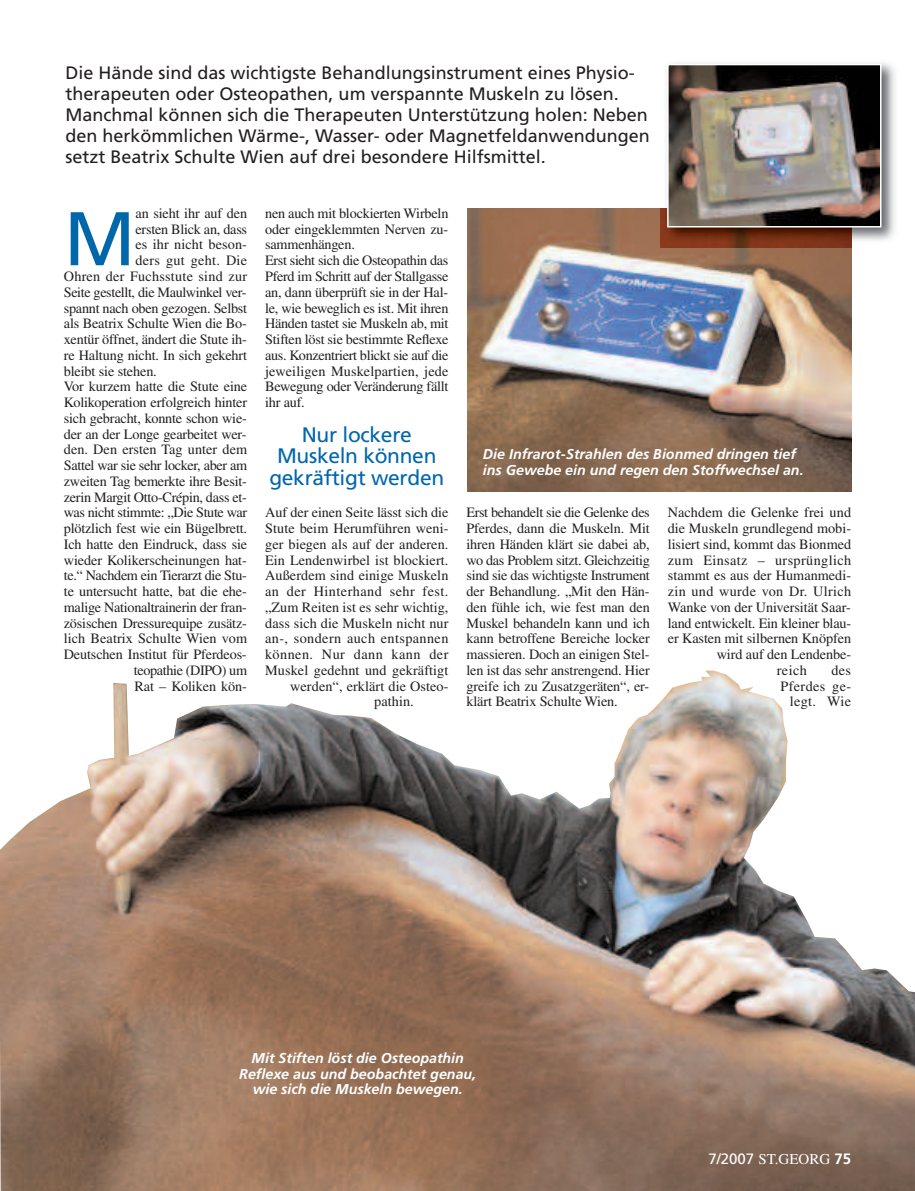
<style>
.page{position:relative;width:915px;height:1191px;background:#fff}
.page>*{position:absolute;margin:0;border:0;box-sizing:border-box;transform-origin:0 0}
.t1{font:75.9px "Frutiger LT Com";color:#0067ab}
.t2{font:21px/21.8px "Frutiger LT Com";letter-spacing:-.015em;color:#0067ab;text-align:center}
.t3{font:18px/21px "Frutiger LT Com";color:#231f20}
.t4{font:15px "Times LT Std";color:#fff}
.t5{font:14.25px/15.8px "Times LT Std";letter-spacing:-.01em;color:#231f20}
.t6{font:italic 700 14.25px/15.8px "Frutiger LT Com";color:#fff}
.t7{font:14.25px/15.8px "Times LT Std";letter-spacing:.025em;color:#231f20;text-align:right}
.t8{font:14.25px "Times LT Std";letter-spacing:-.03em;color:#231f20}
.t9{font:14.25px "Times LT Std";letter-spacing:.03em;color:#231f20}
.t10{font:14.25px "Times LT Std";letter-spacing:.015em;color:#231f20}
.t11{font:14.25px "Times LT Std";letter-spacing:.02em;color:#231f20}
.s1{font-family:"Frutiger LT Com"}
.s2{font-family:"Frutiger LT Com";font-weight:700}
</style>
<div class="page">
<img style="left:467px;top:209px;width:383px;height:282px">
<img style="left:660px;top:63px;width:235px;height:184px">
<img style="left:670px;top:67px;width:208px;height:157px">
<div style="left:667px;top:64px;width:214px;height:163px;border:2px solid #fff"></div>
<img style="left:1px;top:670px;width:913px;height:521px">
<p class="t3" style="left:65px;top:62px;width:586px">Die Hände sind das wichtigste Behandlungsinstrument eines Physio&shy;therapeuten oder Osteopathen, um verspannte Muskeln zu lösen.<br>Manchmal können sich die Therapeuten Unterstützung holen: Neben den herkömmlichen Wärme-, Wasser- oder Magnetfeldanwendungen setzt Beatrix Schulte Wien auf drei besondere Hilfsmittel.</p>
<h1 class="t1" style="left:64px;top:194px;width:73px">M</h1>
<p class="t5" style="left:135px;top:207px;width:113px">an sieht ihr auf den</p>
<p class="t5" style="left:135px;top:222px;width:113px">ersten Blick an, dass</p>
<p class="t5" style="left:135px;top:238px;width:113px">es ihr nicht beson-</p>
<p class="t10" style="left:135px;top:255px;width:113px">ders gut geht. Die</p>
<p class="t10" style="left:64px;top:271px;width:185px">Ohren der Fuchsstute sind zur</p>
<p class="t8" style="left:64px;top:287px;width:184px">Seite gestellt, die Maulwinkel ver-</p>
<p class="t5" style="left:64px;top:301px;width:185px">spannt nach oben gezogen. Selbst</p>
<p class="t5" style="left:64px;top:317px;width:185px">als Beatrix Schulte Wien die Bo-</p>
<p class="t5" style="left:64px;top:333px;width:185px">xentür öffnet, ändert die Stute ih-</p>
<p class="t5" style="left:64px;top:348px;width:185px">re Haltung nicht. In sich gekehrt</p>
<p class="t5" style="left:64px;top:364px;width:94px">bleibt sie stehen.</p>
<p class="t5" style="left:64px;top:380px;width:185px">Vor kurzem hatte die Stute eine</p>
<p class="t5" style="left:64px;top:396px;width:185px">Kolikoperation erfolgreich hinter</p>
<p class="t5" style="left:64px;top:411px;width:184px">sich gebracht, konnte schon wie-</p>
<p class="t5" style="left:64px;top:427px;width:184px">der an der Longe gearbeitet wer-</p>
<p class="t5" style="left:64px;top:443px;width:185px">den. Den ersten Tag unter dem</p>
<p class="t5" style="left:64px;top:459px;width:185px">Sattel war sie sehr locker, aber am</p>
<p class="t5" style="left:64px;top:474px;width:184px">zweiten Tag bemerkte ihre Besit-</p>
<p class="t5" style="left:64px;top:490px;width:184px">zerin Margit Otto-Crépin, dass et-</p>
<p class="t5" style="left:64px;top:506px;width:185px">was nicht stimmte: „Die Stute war</p>
<p class="t5" style="left:64px;top:522px;width:185px">plötzlich fest wie ein Bügelbrett.</p>
<p class="t5" style="left:64px;top:537px;width:185px">Ich hatte den Eindruck, dass sie</p>
<p class="t5" style="left:64px;top:553px;width:184px">wieder Kolikerscheinungen hat-</p>
<p class="t5" style="left:64px;top:569px;width:184px">te.“ Nachdem ein Tierarzt die Stu-</p>
<p class="t5" style="left:64px;top:585px;width:184px">te untersucht hatte, bat die ehe-</p>
<p class="t5" style="left:64px;top:600px;width:184px">malige Nationaltrainerin der fran-</p>
<p class="t5" style="left:64px;top:616px;width:184px">zösischen Dressurequipe zusätz-</p>
<p class="t5" style="left:64px;top:632px;width:185px">lich Beatrix Schulte Wien vom</p>
<p class="t5" style="left:64px;top:648px;width:184px">Deutschen Institut für Pferdeos-</p>
<p class="t8" style="left:134px;top:665px;width:115px">teopathie (DIPO) um</p>
<p class="t5" style="left:134px;top:679px;width:114px">Rat – Koliken kön-</p>
<p class="t5" style="left:265px;top:207px;width:185px">nen auch mit blockierten Wirbeln oder eingeklemmten Nerven zu&shy;sammenhängen.<br>Erst sieht sich die Osteopathin das<br>Pferd im Schritt auf der Stallgasse an, dann überprüft sie in der Hal&shy;le, wie beweglich es ist. Mit ihren<br>Händen tastet sie Muskeln ab, mit<br>Stiften löst sie bestimmte Reflexe aus. Konzentriert blickt sie auf die jeweiligen Muskelpartien, jede<br>Bewegung oder Veränderung fällt ihr auf.</p>
<h2 class="t2" style="left:269px;top:423px;width:176px">Nur lockere<br>Muskeln können gekräftigt werden</h2>
<p class="t5" style="left:265px;top:506px;width:185px">Auf der einen Seite lässt sich die</p>
<p class="t5" style="left:265px;top:522px;width:185px">Stute beim Herumführen weni-</p>
<p class="t5" style="left:265px;top:537px;width:185px">ger biegen als auf der anderen.</p>
<p class="t5" style="left:265px;top:553px;width:185px">Ein Lendenwirbel ist blockiert.</p>
<p class="t5" style="left:265px;top:569px;width:185px">Außerdem sind einige Muskeln</p>
<p class="t9" style="left:265px;top:586px;width:185px">an der Hinterhand sehr fest.</p>
<p class="t5" style="left:265px;top:600px;width:185px">„Zum Reiten ist es sehr wichtig,</p>
<p class="t5" style="left:265px;top:616px;width:185px">dass sich die Muskeln nicht nur</p>
<p class="t7" style="left:265px;top:632px;width:185px">an-, sondern auch entspannen</p>
<p class="t9" style="left:265px;top:649px;width:185px">können. Nur dann kann der</p>
<p class="t5" style="left:265px;top:663px;width:185px">Muskel gedehnt und gekräftigt</p>
<p class="t5" style="left:290px;top:679px;width:160px">werden“, erklärt die Osteo-</p>
<p class="t5" style="left:374px;top:695px;width:41px">pathin.</p>
<p class="t6" style="left:482px;top:446px;width:322px">Die Infrarot-Strahlen des Bionmed dringen tief ins Gewebe ein und regen den Stoffwechsel an.</p>
<p class="t5" style="left:466px;top:506px;width:185px;text-align:justify">Erst behandelt sie die Gelenke des Pferdes, dann die Muskeln. Mit ihren Händen klärt sie dabei ab, wo das Problem sitzt. Gleichzeitig sind sie das wichtigste Instrument der Behandlung. „Mit den Hän&shy;den fühle ich, wie fest man den Muskel behandeln kann und ich kann betroffene Bereiche locker massieren. Doch an einigen Stel&shy;len ist das sehr anstrengend. Hier greife ich zu Zusatzgeräten“, er&shy;klärt Beatrix Schulte Wien.</p>
<p class="t5" style="left:667px;top:506px;width:185px">Nachdem die Gelenke frei und</p>
<p class="t5" style="left:667px;top:522px;width:185px">die Muskeln grundlegend mobi-</p>
<p class="t5" style="left:667px;top:537px;width:185px">lisiert sind, kommt das Bionmed</p>
<p class="t7" style="left:667px;top:553px;width:185px">zum Einsatz – ursprünglich</p>
<p class="t5" style="left:667px;top:569px;width:185px">stammt es aus der Humanmedi-</p>
<p class="t11" style="left:667px;top:586px;width:185px">zin und wurde von Dr. Ulrich</p>
<p class="t5" style="left:667px;top:600px;width:184px">Wanke von der Universität Saar-</p>
<p class="t5" style="left:667px;top:616px;width:185px">land entwickelt. Ein kleiner blau-</p>
<p class="t5" style="left:667px;top:632px;width:185px">er Kasten mit silbernen Knöpfen</p>
<p class="t5" style="left:716px;top:648px;width:136px">wird auf den Lendenbe-</p>
<p class="t5" style="left:776px;top:663px;width:31px">reich</p>
<p class="t7" style="left:780px;top:663px;width:72px">des<br>Pferdes ge&shy;legt. Wie</p>
<p class="t6" style="left:239px;top:1050px;width:238px;text-align:center">Mit Stiften löst die Osteopathin<br>Reflexe aus und beobachtet genau, wie sich die Muskeln bewegen.</p>
<p class="t4" style="left:708px;top:1153px;width:144px"><span class="s1">7/2007</span> ST.GEORG <span class="s2">75</span></p>
</div>
